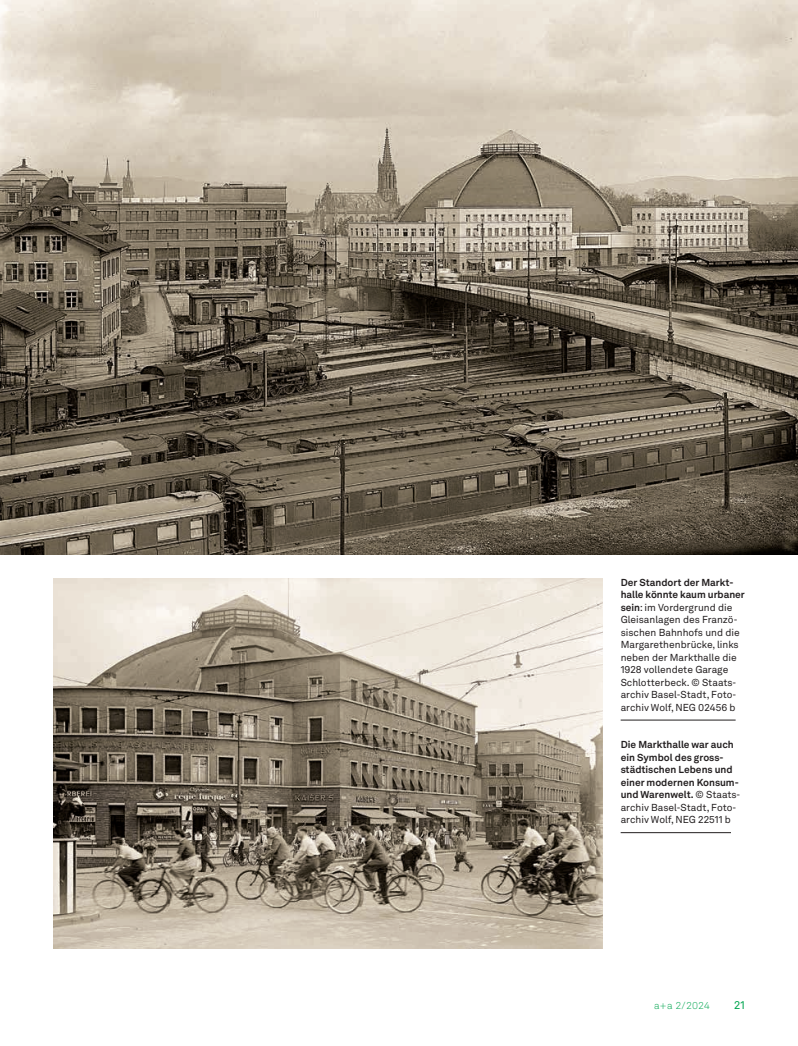
<style>
.page{position:relative;width:798px;height:1046px;background:#fff}
.page>*{position:absolute;margin:0;border:0;box-sizing:border-box;transform-origin:0 0}
.t1{font:11.25px "Akkurat LL";color:#00a54f}
.t2{font:10px/12.5px "Akkurat LL";color:#231f20}
.t3{font:700 10px/12.5px "Akkurat LL";color:#231f20}
.t4{font:300 10px "Akkurat LL";color:#00a54f}
.s1{font-weight:700}
.s2{font-weight:400}
</style>
<div class="page">
<img style="left:0;top:0;width:797px;height:554px">
<img style="left:53px;top:578px;width:549px;height:370px">
<hr style="left:620px;top:719px;width:115px;height:1px;background:#231f20">
<hr style="left:620px;top:832px;width:110px;height:1px;background:#231f20">
<p class="t2" style="left:620px;top:575px;width:126px"><span class="s1">Der Standort der Markt&shy;halle könnte kaum urbaner sein</span>: im Vordergrund die<br>Gleisanlagen des Franzö&shy;sischen Bahnhofs und die<br>Margarethenbrücke, links neben der Markthalle die<br>1928 vollendete Garage<br>Schlotterbeck. © Staats&shy;archiv Basel-Stadt, Foto&shy;archiv Wolf, NEG 02456 b</p>
<p class="t3" style="left:620px;top:737px;width:121px">Die Markthalle war auch ein Symbol des gross&shy;städtischen Lebens und einer modernen Konsum&shy;und Warenwelt. <span class="s2">© Staats&shy;archiv Basel-Stadt, Foto&shy;archiv Wolf, NEG 22511 b</span></p>
<p class="t4" style="left:654px;top:998px;width:57px">a+a 2/2024</p>
<p class="t1" style="left:734px;top:996px;width:12px">21</p>
</div>
